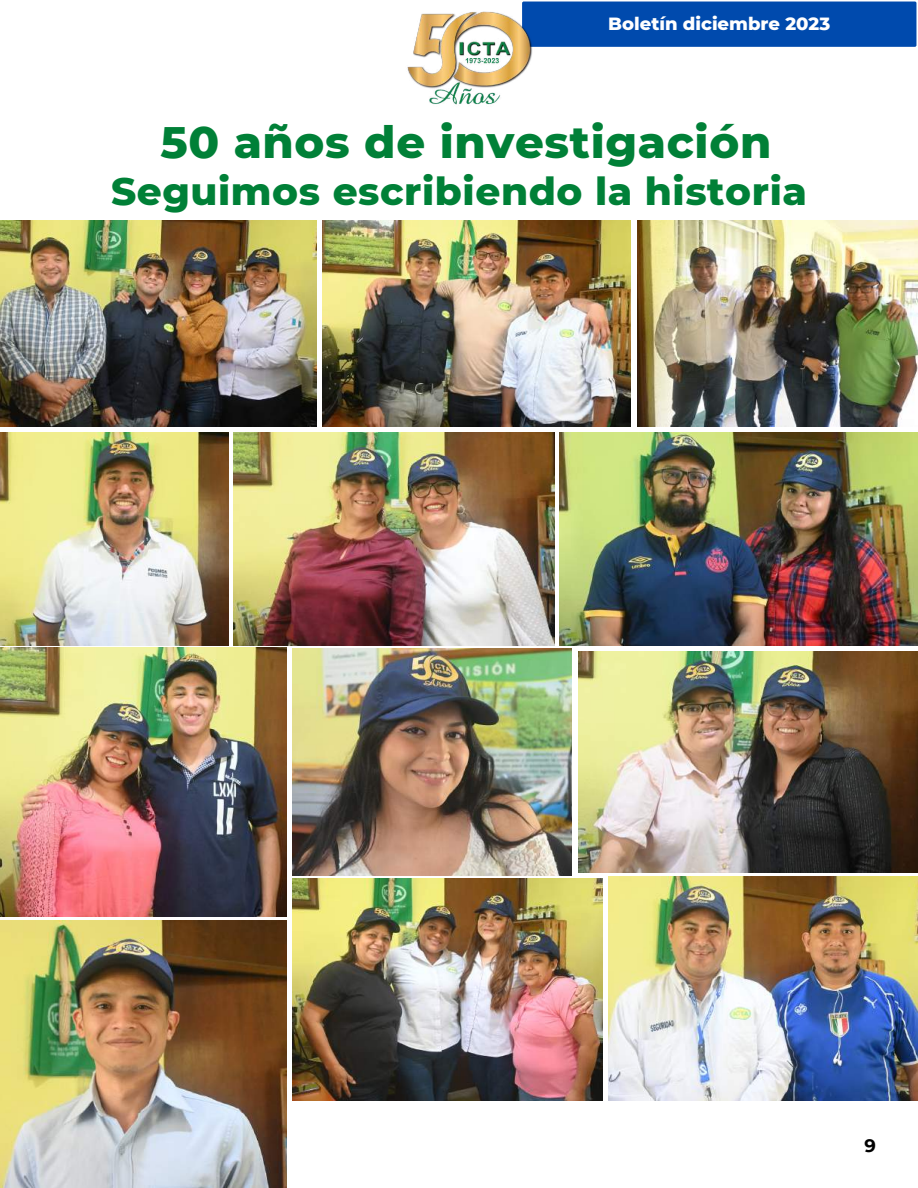
<style>
.page{position:relative;width:918px;height:1188px;background:#fff}
.page>*{position:absolute;margin:0;border:0;box-sizing:border-box;transform-origin:0 0}
.t1{font:800 45px "Montserrat";letter-spacing:.015em;color:#008037}
.t2{font:800 39px "Montserrat";letter-spacing:.015em;color:#008037}
.t3{font:800 18px "Montserrat";color:#fff}
.t4{font:700 18px "Montserrat";color:#000}
</style>
<div class="page">
<div style="left:537px;top:1px;width:380px;height:46px;background:#004aad"></div>
<img style="left:407px;top:1px;width:130px;height:104px">
<img style="left:638px;top:221px;width:280px;height:206px">
<img style="left:323px;top:221px;width:308px;height:206px">
<img style="left:0;top:221px;width:316px;height:206px">
<img style="left:234px;top:432px;width:320px;height:214px">
<img style="left:0;top:432px;width:228px;height:214px">
<img style="left:0;top:648px;width:287px;height:269px">
<img style="left:293px;top:878px;width:309px;height:223px">
<img style="left:560px;top:432px;width:358px;height:214px">
<img style="left:608px;top:876px;width:310px;height:225px">
<img style="left:0;top:921px;width:287px;height:267px">
<img style="left:579px;top:652px;width:339px;height:220px">
<img style="left:293px;top:649px;width:279px;height:226px">
<p class="t3" style="left:608px;top:12px;width:223px">Boletín diciembre 2023</p>
<p class="t1" style="left:160px;top:114px;width:612px">50 años de investigación</p>
<p class="t2" style="left:111px;top:168px;width:697px">Seguimos escribiendo la historia</p>
<p class="t4" style="left:864px;top:1135px;width:13px">9</p>
</div>
